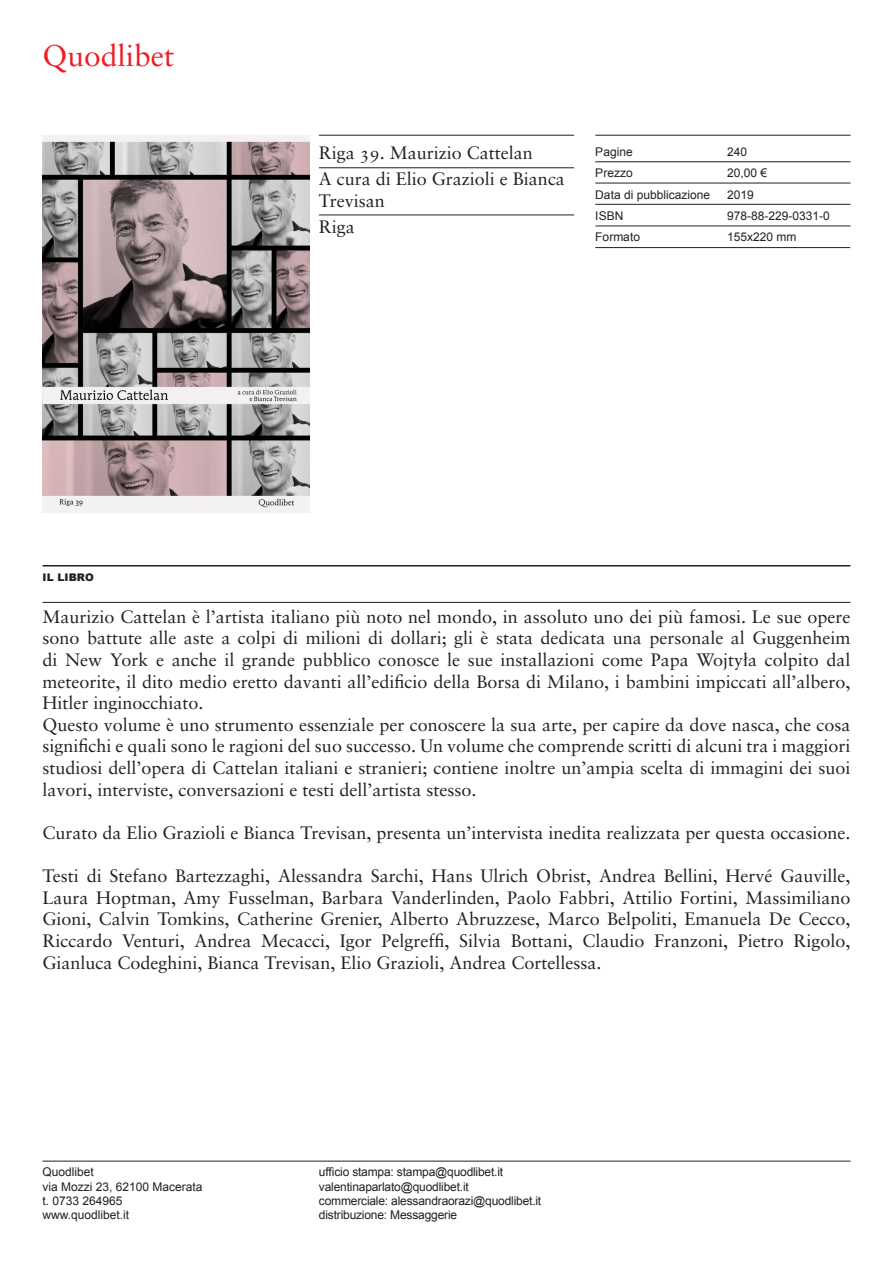
<style>
.page{position:relative;width:893px;height:1263px;background:#fff}
.page>*{position:absolute;margin:0;border:0;box-sizing:border-box;transform-origin:0 0}
.t1{font:30px "Sabon Roman Os F";color:#ee1d23}
.t2{font:18px/21.6px "Sabon Roman Os F";color:#231f20;text-align:justify}
.t3{font:12px "Arial";letter-spacing:-.01em;color:#231f20}
.t4{font:900 10.5px "Arial";letter-spacing:.01em;color:#231f20}
</style>
<div class="page">
<hr style="left:43px;top:1161px;width:807px;height:1px;background:#231f20">
<hr style="left:319px;top:135px;width:255px;height:1px;background:#231f20">
<hr style="left:43px;top:565px;width:807px;height:1px;background:#231f20">
<hr style="left:43px;top:602px;width:807px;height:1px;background:#231f20">
<hr style="left:595px;top:135px;width:255px;height:1px;background:#231f20">
<hr style="left:595px;top:162px;width:255px;height:1px;background:#231f20">
<hr style="left:595px;top:183px;width:255px;height:1px;background:#231f20">
<hr style="left:595px;top:204px;width:255px;height:1px;background:#231f20">
<hr style="left:595px;top:226px;width:255px;height:1px;background:#231f20">
<hr style="left:595px;top:247px;width:255px;height:1px;background:#231f20">
<hr style="left:319px;top:215px;width:255px;height:1px;background:#231f20">
<img style="left:43px;top:135px;width:266px;height:378px">
<hr style="left:319px;top:168px;width:255px;height:1px;background:#231f20">
<p class="t1" style="left:43px;top:38px;width:133px">Quodlibet</p>
<p class="t2" style="left:319px;top:142px;width:216px">Riga 39. Maurizio Cattelan</p>
<p class="t2" style="left:319px;top:168px;width:248px">A cura di Elio Grazioli e Bianca<br>Trevisan</p>
<p class="t2" style="left:319px;top:216px;width:37px">Riga</p>
<p class="t3" style="left:595px;top:144px;width:39px">Pagine</p>
<p class="t3" style="left:595px;top:165px;width:39px">Prezzo</p>
<p class="t3" style="left:595px;top:186px;width:116px">Data di pubblicazione</p>
<p class="t3" style="left:595px;top:208px;width:30px">ISBN</p>
<p class="t3" style="left:595px;top:229px;width:46px">Formato</p>
<p class="t3" style="left:727px;top:144px;width:22px">240</p>
<p class="t3" style="left:727px;top:165px;width:42px">20,00 €</p>
<p class="t3" style="left:727px;top:186px;width:28px">2019</p>
<p class="t3" style="left:727px;top:208px;width:104px">978-88-229-0331-0</p>
<p class="t3" style="left:727px;top:229px;width:71px">155x220 mm</p>
<p class="t4" style="left:43px;top:570px;width:53px">IL LIBRO</p>
<p class="t2" style="left:43px;top:606px;width:809px">Maurizio Cattelan è l’artista italiano più noto nel mondo, in assoluto uno dei più famosi. Le sue opere sono battute alle aste a colpi di milioni di dollari; gli è stata dedicata una personale al Guggenheim di New York e anche il grande pubblico conosce le sue installazioni come Papa Wojtyła colpito dal meteorite, il dito medio eretto davanti all’edificio della Borsa di Milano, i bambini impiccati all’albero, Hitler inginocchiato.</p>
<p class="t2" style="left:43px;top:714px;width:809px">Questo volume è uno strumento essenziale per conoscere la sua arte, per capire da dove nasca, che cosa significhi e quali sono le ragioni del suo successo. Un volume che comprende scritti di alcuni tra i maggiori studiosi dell’opera di Cattelan italiani e stranieri; contiene inoltre un’ampia scelta di immagini dei suoi lavori, interviste, conversazioni e testi dell’artista stesso.</p>
<p class="t2" style="left:43px;top:822px;width:809px">Curato da Elio Grazioli e Bianca Trevisan, presenta un’intervista inedita realizzata per questa occasione.</p>
<p class="t2" style="left:43px;top:865px;width:809px">Testi di Stefano Bartezzaghi, Alessandra Sarchi, Hans Ulrich Obrist, Andrea Bellini, Hervé Gauville, Laura Hoptman, Amy Fusselman, Barbara Vanderlinden, Paolo Fabbri, Attilio Fortini, Massimiliano Gioni, Calvin Tomkins, Catherine Grenier, Alberto Abruzzese, Marco Belpoliti, Emanuela De Cecco, Riccardo Venturi, Andrea Mecacci, Igor Pelgreffi, Silvia Bottani, Claudio Franzoni, Pietro Rigolo, Gianluca Codeghini, Bianca Trevisan, Elio Grazioli, Andrea Cortellessa.</p>
<p class="t3" style="left:43px;top:1164px;width:53px">Quodlibet</p>
<p class="t3" style="left:43px;top:1178px;width:162px">via Mozzi 23, 62100 Macerata</p>
<p class="t3" style="left:43px;top:1193px;width:82px">t. 0733 264965</p>
<p class="t3" style="left:43px;top:1207px;width:88px">www.quodlibet.it</p>
<p class="t3" style="left:319px;top:1164px;width:186px">ufficio stampa: stampa@quodlibet.it</p>
<p class="t3" style="left:319px;top:1178px;width:151px">valentinaparlato@quodlibet.it</p>
<p class="t3" style="left:319px;top:1193px;width:224px">commerciale: alessandraorazi@quodlibet.it</p>
<p class="t3" style="left:319px;top:1207px;width:140px">distribuzione: Messaggerie</p>
</div>
